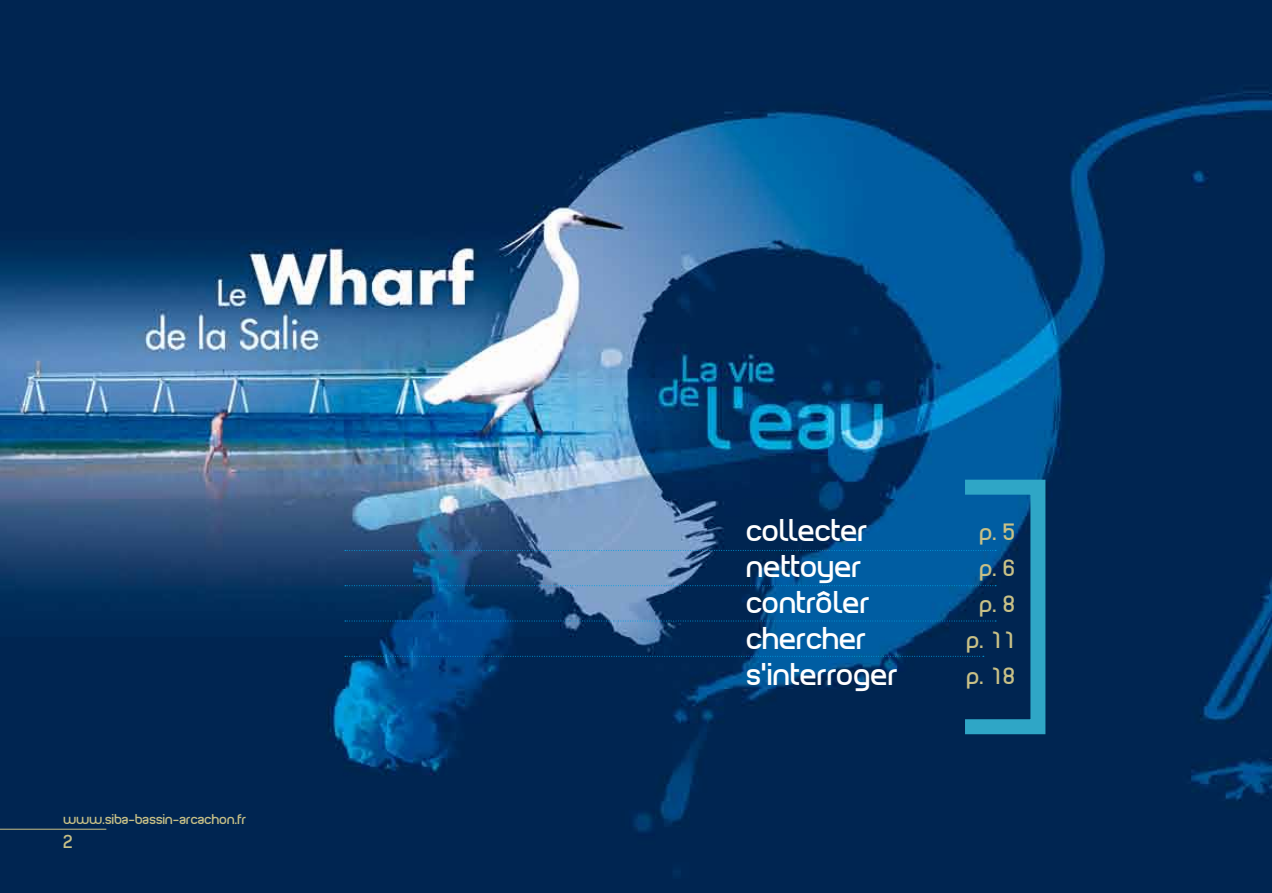
<style>
.page{position:relative;width:1272px;height:893px;background:#fff}
.page>*{position:absolute;margin:0;border:0;box-sizing:border-box;transform-origin:0 0}
.t1{font:30px/36px "Planet Estyle";color:#fff}
.t2{font:22.5px/36px "Planet Estyle";color:#c8c086;text-align:center}
.t3{font:18px "Planet Estyle";color:#c8c086}
.t4{font:13.5px "Planet Estyle";color:#c8c086}
</style>
<div class="page">
<img style="left:0;top:0;width:1271px;height:893px">
<div style="left:957px;top:480px;width:88px;height:254px;border:15px solid #2fa6c6"></div>
<hr style="left:0;top:829px;width:106px;height:1px;background:#c8c086">
<svg style="left:345px;top:550px;width:651px;height:1px"></svg>
<svg style="left:345px;top:585px;width:651px;height:1px"></svg>
<svg style="left:345px;top:621px;width:651px;height:1px"></svg>
<svg style="left:345px;top:656px;width:638px;height:1px"></svg>
<p class="t4" style="left:64px;top:810px;width:184px">www.siba-bassin-arcachon.fr</p>
<p class="t3" style="left:64px;top:829px;width:12px">2</p>
<p class="t1" style="left:747px;top:513px;width:153px">collecter nettoyer contrôler chercher s’interroger</p>
<p class="t2" style="left:967px;top:514px;width:51px">p. 5 p. 6 p. 8 p. 11 p. 18</p>
</div>
